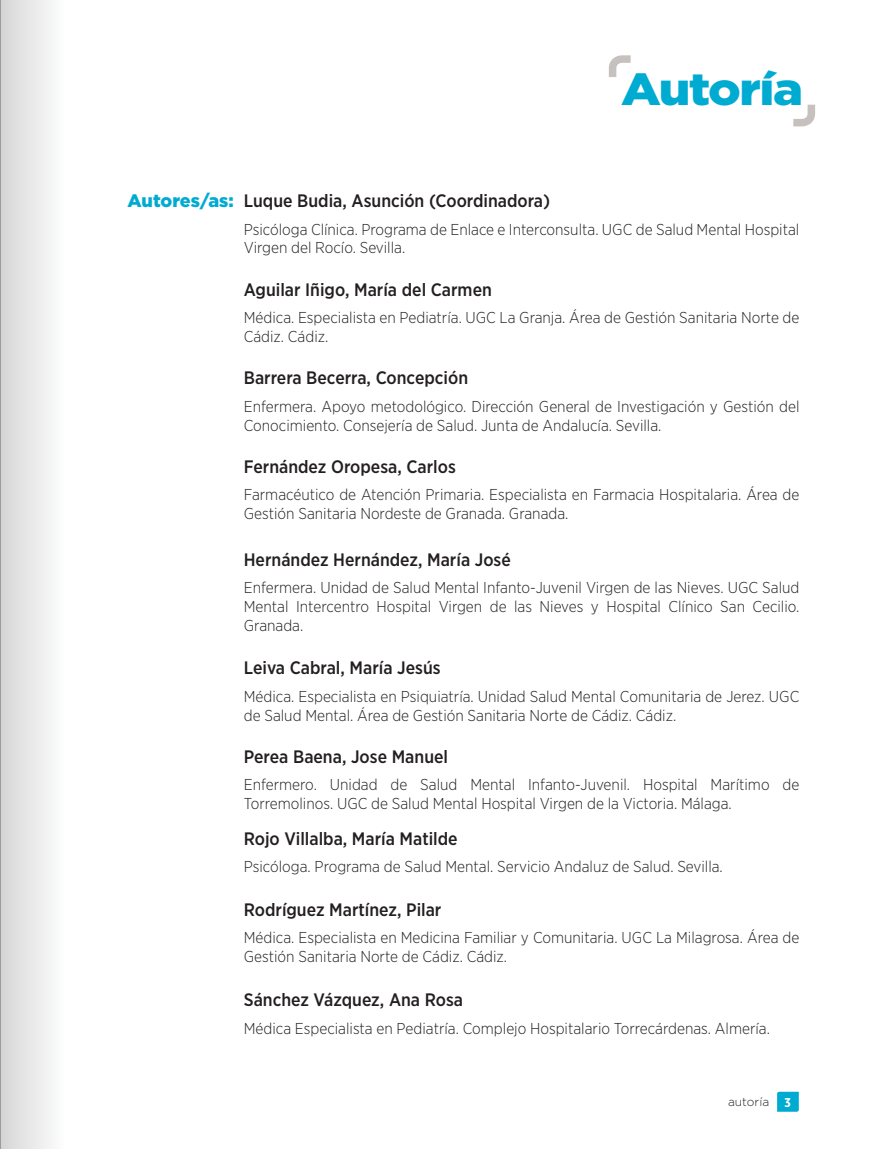
<style>
.page{position:relative;width:893px;height:1149px;background:#fff}
.page>*{position:absolute;margin:0;border:0;box-sizing:border-box;transform-origin:0 0}
.Sangría{font:900 45px "Gotham";letter-spacing:-.03em;color:#00abd2;scale:1.11 1}
.cuerpo_de_texto{font:500 18px "Gotham Narrow";color:#231f20}
.cuerpo_de_texto-2{font:900 18px "Gotham";color:#00abd2}
.cuerpo_de_texto-3{font:300 15.75px/18.9px "Gotham Narrow";color:#231f20}
.Sangría-2{font:700 12.75px "Gotham X Narrow";color:#fff;scale:1.11 1}
.t1{font:300 12px "Gotham";color:#231f20}
</style>
<div class="page">
<svg style="left:777px;top:1091px;width:22px;height:20px"></svg>
<svg style="left:609px;top:55px;width:22px;height:22px"></svg>
<svg style="left:793px;top:104px;width:22px;height:23px"></svg>
<div style="left:0;top:0;width:72px;height:1148px;background:linear-gradient(to right,#d5d5d6,#fff)"></div>
<p class="Sangría" style="left:621px;top:58px;width:165px">Autoría</p>
<p class="cuerpo_de_texto-2" style="left:128px;top:188px;width:108px">Autores/as:</p>
<p class="cuerpo_de_texto" style="left:244px;top:189px;width:308px">Luque Budia, Asunción (Coordinadora)</p>
<p class="cuerpo_de_texto-3" style="left:244px;top:219px;width:557px">Psicóloga Clínica. Programa de Enlace e Interconsulta. UGC de Salud Mental Hospital<br>Virgen del Rocío. Sevilla.</p>
<p class="cuerpo_de_texto" style="left:244px;top:278px;width:250px">Aguilar Iñigo, María del Carmen</p>
<p class="cuerpo_de_texto-3" style="left:244px;top:307px;width:557px">Médica. Especialista en Pediatría. UGC La Granja. Área de Gestión Sanitaria Norte de<br>Cádiz. Cádiz.</p>
<p class="cuerpo_de_texto" style="left:244px;top:366px;width:226px">Barrera Becerra, Concepción</p>
<p class="cuerpo_de_texto-3" style="left:244px;top:396px;width:557px">Enfermera. Apoyo metodológico. Dirección General de Investigación y Gestión del<br>Conocimiento. Consejería de Salud. Junta de Andalucía. Sevilla.</p>
<p class="cuerpo_de_texto" style="left:244px;top:455px;width:214px">Fernández Oropesa, Carlos</p>
<p class="cuerpo_de_texto-3" style="left:244px;top:484px;width:557px">Farmacéutico de Atención Primaria. Especialista en Farmacia Hospitalaria. Área de<br>Gestión Sanitaria Nordeste de Granada. Granada.</p>
<p class="cuerpo_de_texto" style="left:244px;top:547px;width:269px">Hernández Hernández, María José</p>
<p class="cuerpo_de_texto-3" style="left:244px;top:577px;width:557px;text-align:justify">Enfermera. Unidad de Salud Mental Infanto-Juvenil Virgen de las Nieves. UGC Salud Mental Intercentro Hospital Virgen de las Nieves y Hospital Clínico San Cecilio.<br>Granada.</p>
<p class="cuerpo_de_texto" style="left:244px;top:656px;width:198px">Leiva Cabral, María Jesús</p>
<p class="cuerpo_de_texto-3" style="left:244px;top:686px;width:557px">Médica. Especialista en Psiquiatría. Unidad Salud Mental Comunitaria de Jerez. UGC de Salud Mental. Área de Gestión Sanitaria Norte de Cádiz. Cádiz.</p>
<p class="cuerpo_de_texto" style="left:244px;top:744px;width:206px">Perea Baena, Jose Manuel</p>
<p class="cuerpo_de_texto-3" style="left:244px;top:774px;width:557px">Enfermero. Unidad de Salud Mental Infanto-Juvenil. Hospital Marítimo de<br>Torremolinos. UGC de Salud Mental Hospital Virgen de la Victoria. Málaga.</p>
<p class="cuerpo_de_texto" style="left:244px;top:826px;width:215px">Rojo Villalba, María Matilde</p>
<p class="cuerpo_de_texto-3" style="left:244px;top:856px;width:481px">Psicóloga. Programa de Salud Mental. Servicio Andaluz de Salud. Sevilla.</p>
<p class="cuerpo_de_texto" style="left:244px;top:898px;width:199px">Rodríguez Martínez, Pilar</p>
<p class="cuerpo_de_texto-3" style="left:244px;top:927px;width:557px">Médica. Especialista en Medicina Familiar y Comunitaria. UGC La Milagrosa. Área de<br>Gestión Sanitaria Norte de Cádiz. Cádiz.</p>
<p class="cuerpo_de_texto" style="left:244px;top:988px;width:221px">Sánchez Vázquez, Ana Rosa</p>
<p class="cuerpo_de_texto-3" style="left:244px;top:1018px;width:528px">Médica Especialista en Pediatría. Complejo Hospitalario Torrecárdenas. Almería.</p>
<p class="t1" style="left:728px;top:1093px;width:43px">autoría</p>
<p class="Sangría-2" style="left:784px;top:1094px;width:7px">3</p>
</div>
